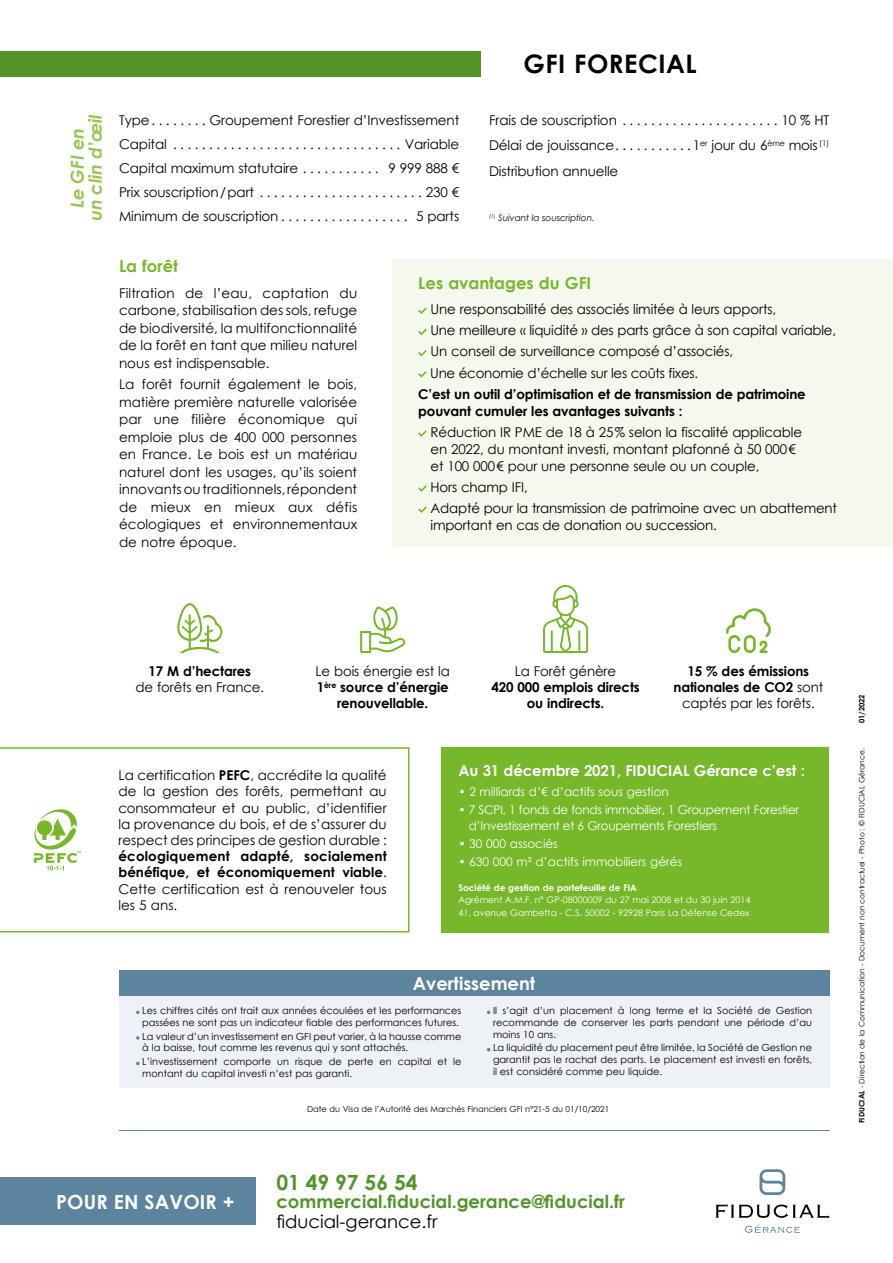
<style>
.page{position:relative;width:893px;height:1263px;background:#fff}
.page>*{position:absolute;margin:0;border:0;box-sizing:border-box;transform-origin:0 0}
.t1{font:700 25.5px "Century Gothic";letter-spacing:.02em;color:#000}
.t2{font:700 21px "Century Gothic";color:#53942a}
.t3{font:700 19.5px "Century Gothic";letter-spacing:.01em;color:#fff}
.t4{font:700 18px "Century Gothic";color:#53942a}
.t5{font:18px "Century Gothic";color:#000}
.t6{font:italic 700 18px/18px "Century Gothic";letter-spacing:-.01em;color:#99c555;text-align:center}
.t7{font:700 18px "Century Gothic";color:#fff}
.t8{font:700 16.5px "Century Gothic";color:#76b82a}
.t9{font:700 15px "Century Gothic";letter-spacing:-.01em;color:#fff}
.t10{font:13.5px/17.5px "Century Gothic";letter-spacing:-.01em;color:#000}
.t11{font:700 13.5px/16.2px "Century Gothic";letter-spacing:-.01em;color:#000;text-align:center}
.t12{font:12px/15.9px "Century Gothic";letter-spacing:-.02em;color:#fff}
.t13{font:12px "Century Gothic";color:#fff}
.t14{font:9.75px/11.7px "Century Gothic";color:#000}
.t15{font:9px/12.3px "Century Gothic";color:#fff}
.t16{font:700 9px "Century Gothic";color:#fff}
.t17{font:italic 9px "Century Gothic";letter-spacing:-.01em;color:#000}
.t18{font:8.25px "Century Gothic";color:#000}
.t19{font:7.5px "Century Gothic";color:#000}
.t20{font:700 7.5px "Century Gothic";color:#000}
.s1{font-weight:400}
.s2{font-weight:700}
</style>
<div class="page">
<div style="left:0;top:51px;width:480px;height:26px;background:#53942a"></div>
<div style="left:0;top:1177px;width:255px;height:48px;background:#5d849f"></div>
<svg style="left:759px;top:1169px;width:26px;height:26px"></svg>
<svg style="left:716px;top:1204px;width:113px;height:14px"></svg>
<svg style="left:745px;top:1224px;width:55px;height:9px"></svg>
<svg style="left:543px;top:585px;width:45px;height:68px"></svg>
<svg style="left:360px;top:606px;width:45px;height:47px"></svg>
<svg style="left:726px;top:608px;width:45px;height:45px"></svg>
<svg style="left:177px;top:603px;width:45px;height:50px"></svg>
<div style="left:393px;top:259px;width:500px;height:288px;background:#f4f8ed"></div>
<svg style="left:418px;top:308px;width:9px;height:6px"></svg>
<svg style="left:418px;top:329px;width:9px;height:6px"></svg>
<svg style="left:418px;top:350px;width:9px;height:6px"></svg>
<svg style="left:418px;top:371px;width:9px;height:6px"></svg>
<svg style="left:418px;top:430px;width:9px;height:7px"></svg>
<svg style="left:418px;top:485px;width:9px;height:7px"></svg>
<svg style="left:418px;top:506px;width:9px;height:7px"></svg>
<div style="left:119px;top:996px;width:710px;height:92px;background:#eef1f5"></div>
<svg style="left:136px;top:1011px;width:4px;height:3px"></svg>
<svg style="left:136px;top:1036px;width:4px;height:4px"></svg>
<svg style="left:136px;top:1062px;width:4px;height:3px"></svg>
<div style="left:119px;top:971px;width:710px;height:25px;background:#5d849f"></div>
<hr style="left:119px;top:1130px;width:710px;height:1px;background:#5d849f">
<div style="left:441px;top:747px;width:388px;height:185px;background:#76b82a"></div>
<svg style="left:0;top:747px;width:409px;height:185px"></svg>
<svg style="left:32px;top:809px;width:49px;height:61px"></svg>
<h3 class="t6" style="left:68px;top:221px;width:108px;rotate:-90deg">Le GFI en<br>un clin d’œil</h3>
<p class="t10" style="left:119px;top:111px;width:37px">Type ........</p>
<p class="t10" style="left:210px;top:111px;width:251px">Groupement Forestier d’Investissement</p>
<p class="t10" style="left:119px;top:135px;width:53px">Capital .................................</p>
<p class="t10" style="left:405px;top:135px;width:56px">Variable</p>
<p class="t10" style="left:119px;top:159px;width:184px">Capital maximum statutaire ............</p>
<p class="t10" style="left:388px;top:159px;width:72px">9 999 888 €</p>
<p class="t10" style="left:119px;top:183px;width:140px">Prix souscription/part ........................</p>
<p class="t10" style="left:426px;top:183px;width:35px">230 €</p>
<p class="t10" style="left:119px;top:207px;width:167px">Minimum de souscription ..................</p>
<p class="t10" style="left:416px;top:207px;width:45px">5 parts</p>
<h1 class="t1" style="left:524px;top:45px;width:175px">GFI FORECIAL</h1>
<p class="t10" style="left:489px;top:111px;width:133px">Frais de souscription .......................</p>
<p class="t10" style="left:781px;top:111px;width:49px">10 % HT</p>
<p class="t10" style="left:489px;top:136px;width:131px">Délai de jouissance ..........</p>
<p class="t10" style="left:693px;top:136px;width:138px">1<sup>er</sup> jour du 6<sup>ème</sup> mois <sup>(1)</sup></p>
<p class="t10" style="left:489px;top:162px;width:131px">Distribution annuelle</p>
<p class="t17" style="left:489px;top:211px;width:107px"><sup>(1)</sup> Suivant la souscription.</p>
<p class="t8" style="left:119px;top:253px;width:61px">La forêt</p>
<p class="t10" style="left:119px;top:284px;width:240px;text-align:justify">Filtration de l’eau, captation du carbone, stabilisation des sols, refuge de biodiversité, la multifonctionnalité de la forêt en tant que milieu naturel nous est indispensable.</p>
<p class="t10" style="left:119px;top:375px;width:240px;text-align:justify">La forêt fournit également le bois, matière première naturelle valorisée par une filière économique qui emploie plus de 400 000 personnes en France. Le bois est un matériau naturel dont les usages, qu’ils soient innovants ou traditionnels, répondent de mieux en mieux aux défis écologiques et environnementaux de notre époque.</p>
<p class="t8" style="left:418px;top:270px;width:174px">Les avantages du GFI</p>
<p class="t10" style="left:430px;top:298px;width:407px;line-height:21.1px">Une responsabilité des associés limitée à leurs apports,<br>Une meilleure « liquidité » des parts grâce à son capital variable, Un conseil de surveillance composé d’associés,<br>Une économie d’échelle sur les coûts fixes.</p>
<p class="t11" style="left:418px;top:385px;width:389px;line-height:17px;text-align:left">C’est un outil d’optimisation et de transmission de patrimoine pouvant cumuler les avantages suivants :</p>
<p class="t10" style="left:431px;top:423px;width:373px;line-height:17px">Réduction IR PME de 18 à 25% selon la fiscalité applicable en 2022, du montant investi, montant plafonné à 50 000€ et 100 000€ pour une personne seule ou un couple,</p>
<p class="t10" style="left:431px;top:476px;width:408px;line-height:21.1px">Hors champ IFI,<br>Adapté pour la transmission de patrimoine avec un abattement</p>
<p class="t10" style="left:431px;top:516px;width:288px">important en cas de donation ou succession.</p>
<p class="t11" style="left:149px;top:662px;width:104px">17 M d’hectares</p>
<p class="t10" style="left:136px;top:678px;width:130px">de forêts en France.</p>
<p class="t11" style="left:316px;top:662px;width:136px"><span class="s1">Le bois énergie est la<br></span>1<sup>ère</sup> source d’énergie renouvellable.</p>
<p class="t10" style="left:515px;top:662px;width:103px">La Forêt génère</p>
<p class="t11" style="left:491px;top:678px;width:150px">420 000 emplois directs ou indirects.</p>
<p class="t11" style="left:673px;top:662px;width:151px">15 % des émissions nationales de CO2 <span class="s1">sont captés par les forêts.</span></p>
<p class="t10" style="left:118px;top:767px;width:270px;line-height:16.2px;text-align:justify">La certification <span class="s2">PEFC</span>, accrédite la qualité de la gestion des forêts, permettant au consommateur et au public, d’identifier la provenance du bois, et de s’assurer du respect des principes de gestion durable :</p>
<p class="t11" style="left:118px;top:847px;width:270px;text-align:justify">écologiquement adapté, socialement bénéfique, et économiquement viable<span class="s1">.<br>Cette certification est à renouveler tous les 5 ans.</span></p>
<p class="t9" style="left:458px;top:759px;width:348px">Au 31 décembre 2021, FIDUCIAL Gérance c’est :</p>
<p class="t13" style="left:458px;top:783px;width:212px">• 2 milliards d’€ d’actifs sous gestion</p>
<p class="t12" style="left:469px;top:801px;width:332px;text-indent:-10px">• 7 SCPI, 1 fonds de fonds immobilier, 1 Groupement Forestier d’Investissement et 6 Groupements Forestiers</p>
<p class="t13" style="left:458px;top:835px;width:101px">• 30 000 associés</p>
<p class="t13" style="left:458px;top:853px;width:225px">• 630 000 m² d’actifs immobiliers gérés</p>
<p class="t16" style="left:458px;top:881px;width:180px">Société de gestion de portefeuille de FIA</p>
<p class="t15" style="left:458px;top:894px;width:293px">Agrément A.M.F. n° GP-08000009 du 27 mai 2008 et du 30 juin 2014<br>41, avenue Gambetta - C.S. 50002 - 92928 Paris La Défense Cedex</p>
<h3 class="t7" style="left:413px;top:970px;width:124px">Avertissement</h3>
<p class="t14" style="left:142px;top:1004px;width:321px">Les chiffres cités ont trait aux années écoulées et les performances passées ne sont pas un indicateur fiable des performances futures.</p>
<p class="t14" style="left:142px;top:1030px;width:321px">La valeur d’un investissement en GFI peut varier, à la hausse comme à la baisse, tout comme les revenus qui y sont attachés.</p>
<p class="t14" style="left:142px;top:1056px;width:321px">L’investissement comporte un risque de perte en capital et le montant du capital investi n’est pas garanti.</p>
<p class="t14" style="left:493px;top:1004px;width:321px;text-align:justify">Il s’agit d’un placement à long terme et la Société de Gestion recommande de conserver les parts pendant une période d’au moins 10 ans.</p>
<p class="t14" style="left:493px;top:1042px;width:321px;text-align:justify">La liquidité du placement peut être limitée, la Société de Gestion ne garantit pas le rachat des parts. Le placement est investi en forêts, il est considéré comme peu liquide.</p>
<h3 class="t3" style="left:56px;top:1187px;width:180px">POUR EN SAVOIR +</h3>
<p class="t18" style="left:307px;top:1103px;width:304px">Date du Visa de l’Autorité des Marchés Financiers GFI n°21-5 du 01/10/2021</p>
<h2 class="t2" style="left:276px;top:1167px;width:143px">01 49 97 56 54</h2>
<h3 class="t4" style="left:276px;top:1188px;width:350px">commercial.fiducial.gerance@fiducial.fr</h3>
<h3 class="t5" style="left:276px;top:1209px;width:163px">fiducial-gerance.fr</h3>
<p class="t20" style="left:856px;top:723px;width:30px;rotate:-90deg">01/2022</p>
<p class="t19" style="left:857px;top:1123px;width:376px;rotate:-90deg"><span class="s2">FIDUCIAL</span> - Direction de la Communication - Document non contractuel - Photo : © FIDUCIAL Gérance.</p>
</div>
